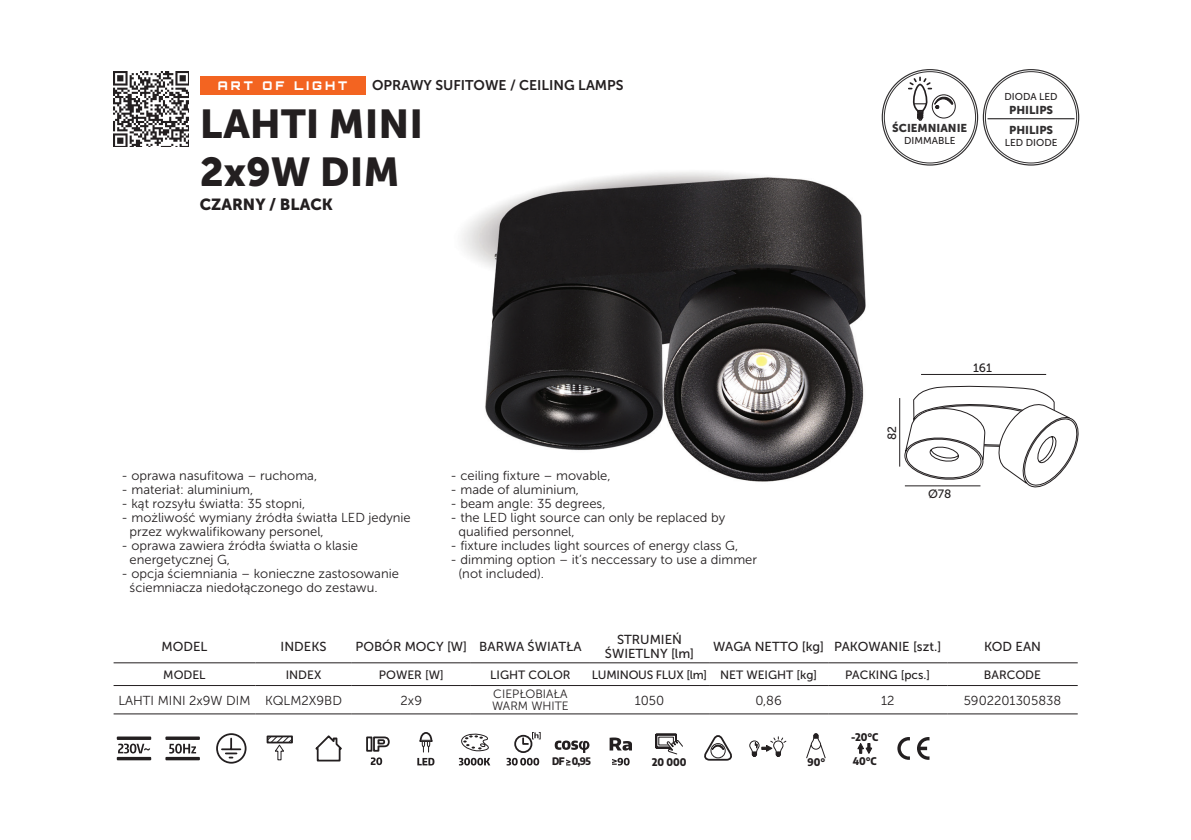
<style>
.page{position:relative;width:1191px;height:840px;background:#fff}
.page>*{position:absolute;margin:0;border:0;box-sizing:border-box;transform-origin:0 0}
.t1{font:40px/48px "Museo Sans 900";color:#231f20}
.t2{font:16px "Museo Sans 900";color:#231f20}
.t3{font:14px "Museo Sans 700";color:#231f20}
.t4{font:13px/14px "Museo Sans 300";color:#231f20}
.t5{font:13px/14px "Museo Sans 500";color:#231f20;text-align:center}
.t6{font:12px "Museo Sans 500";color:#231f20}
.t7{font:12px "Museo Sans 500";letter-spacing:-.02em;color:#231f20}
.t8{font:12px/12px "Museo Sans 300";color:#231f20}
.t9{font:900 12px "Orbitron";letter-spacing:.25em;color:#fff}
.t10{font:11.4px/19.4px "Museo Sans 900";color:#312f30}
.t11{font:800 semi-condensed 10.4px "Encode Sans";color:#231f20}
.t12{font:800 semi-condensed 10.2px "Encode Sans";color:#231f20}
.t13{font:10px "Museo Sans 500";color:#231f20}
</style>
<div class="page">
<img style="left:462px;top:158px;width:454px;height:324px">
<img style="left:113px;top:71px;width:75px;height:75px">
<div style="left:200px;top:77px;width:165px;height:18px;background:#f36421"></div>
<svg style="left:114px;top:663px;width:963px;height:23px"></svg>
<hr style="left:114px;top:662px;width:141px;height:1px;background:#231f20">
<hr style="left:255px;top:662px;width:97px;height:1px;background:#231f20">
<hr style="left:352px;top:662px;width:119px;height:1px;background:#231f20">
<hr style="left:471px;top:662px;width:119px;height:1px;background:#231f20">
<hr style="left:590px;top:662px;width:119px;height:1px;background:#231f20">
<hr style="left:709px;top:662px;width:119px;height:1px;background:#231f20">
<hr style="left:828px;top:662px;width:119px;height:1px;background:#231f20">
<hr style="left:947px;top:662px;width:130px;height:1px;background:#231f20">
<hr style="left:114px;top:684px;width:141px;height:1px;background:#231f20">
<hr style="left:255px;top:684px;width:97px;height:1px;background:#231f20">
<hr style="left:352px;top:684px;width:119px;height:1px;background:#231f20">
<hr style="left:471px;top:684px;width:119px;height:1px;background:#231f20">
<hr style="left:590px;top:684px;width:119px;height:1px;background:#231f20">
<hr style="left:709px;top:684px;width:119px;height:1px;background:#231f20">
<hr style="left:828px;top:684px;width:119px;height:1px;background:#231f20">
<hr style="left:947px;top:684px;width:130px;height:1px;background:#231f20">
<hr style="left:114px;top:713px;width:141px;height:1px;background:#231f20">
<hr style="left:255px;top:713px;width:97px;height:1px;background:#231f20">
<hr style="left:352px;top:713px;width:119px;height:1px;background:#231f20">
<hr style="left:471px;top:713px;width:119px;height:1px;background:#231f20">
<hr style="left:590px;top:713px;width:119px;height:1px;background:#231f20">
<hr style="left:709px;top:713px;width:119px;height:1px;background:#231f20">
<hr style="left:828px;top:713px;width:119px;height:1px;background:#231f20">
<hr style="left:947px;top:713px;width:130px;height:1px;background:#231f20">
<svg style="left:118px;top:743px;width:32px;height:10px"></svg>
<div style="left:117px;top:736px;width:34px;height:3px;border:2px solid #231f20"></div>
<div style="left:117px;top:756px;width:34px;height:3px;border:2px solid #231f20"></div>
<div style="left:165px;top:736px;width:35px;height:3px;border:2px solid #231f20"></div>
<div style="left:165px;top:756px;width:35px;height:3px;border:2px solid #231f20"></div>
<svg style="left:169px;top:743px;width:27px;height:10px"></svg>
<svg style="left:216px;top:733px;width:31px;height:31px"></svg>
<svg style="left:266px;top:735px;width:27px;height:25px"></svg>
<svg style="left:315px;top:735px;width:27px;height:27px"></svg>
<svg style="left:366px;top:736px;width:24px;height:28px"></svg>
<svg style="left:417px;top:757px;width:17px;height:8px"></svg>
<svg style="left:419px;top:732px;width:14px;height:19px"></svg>
<svg style="left:459px;top:757px;width:31px;height:8px"></svg>
<svg style="left:461px;top:733px;width:28px;height:18px"></svg>
<svg style="left:506px;top:732px;width:34px;height:33px"></svg>
<svg style="left:555px;top:740px;width:34px;height:12px"></svg>
<svg style="left:566px;top:759px;width:4px;height:6px"></svg>
<svg style="left:612px;top:757px;width:17px;height:8px"></svg>
<svg style="left:609px;top:737px;width:23px;height:13px"></svg>
<svg style="left:655px;top:733px;width:28px;height:21px"></svg>
<svg style="left:704px;top:735px;width:28px;height:26px"></svg>
<svg style="left:749px;top:736px;width:38px;height:21px"></svg>
<svg style="left:806px;top:733px;width:20px;height:25px"></svg>
<svg style="left:857px;top:743px;width:16px;height:11px"></svg>
<svg style="left:897px;top:737px;width:13px;height:22px"></svg>
<svg style="left:917px;top:737px;width:12px;height:22px"></svg>
<hr style="left:899px;top:398px;width:1px;height:68px;background:#231f20">
<hr style="left:921px;top:374px;width:125px;height:1px;background:#231f20">
<svg style="left:903px;top:384px;width:176px;height:104px"></svg>
<hr style="left:987px;top:118px;width:87px;height:1px;background:#312f30">
<svg style="left:882px;top:70px;width:95px;height:95px"></svg>
<div style="left:932px;top:95px;width:23px;height:23px;background:#737071;border-radius:50%"></div>
<div style="left:931px;top:94px;width:24px;height:24px;border:1px solid #231f20;border-radius:50%"></div>
<svg style="left:907px;top:76px;width:46px;height:45px"></svg>
<p class="t9" style="left:218px;top:78px;width:131px">ART OF LIGHT</p>
<p class="t3" style="left:372px;top:77px;width:253px">OPRAWY SUFITOWE / CEILING LAMPS</p>
<h1 class="t1" style="left:200px;top:100px;width:225px">LAHTI MINI<br>2x9W DIM</h1>
<p class="t2" style="left:200px;top:195px;width:135px">CZARNY / BLACK</p>
<p class="t4" style="left:122px;top:468px;width:197px">- oprawa nasufitowa – ruchoma,</p>
<p class="t4" style="left:122px;top:482px;width:133px">- materiał: aluminium,</p>
<p class="t4" style="left:122px;top:496px;width:185px">- kąt rozsyłu światła: 35 stopni,</p>
<p class="t4" style="left:130px;top:510px;width:283px;text-indent:-8px">- możliwość wymiany źródła światła LED jedynie przez wykwalifikowany personel,</p>
<p class="t4" style="left:130px;top:538px;width:230px;text-indent:-8px">- oprawa zawiera źródła światła o klasie energetycznej G,</p>
<p class="t4" style="left:130px;top:566px;width:271px;text-indent:-8px">- opcja ściemniania – konieczne zastosowanie ściemniacza niedołączonego do zestawu.</p>
<p class="t4" style="left:450px;top:468px;width:162px">- ceiling fixture – movable,</p>
<p class="t4" style="left:450px;top:482px;width:130px">- made of aluminium,</p>
<p class="t4" style="left:450px;top:496px;width:156px">- beam angle: 35 degrees,</p>
<p class="t4" style="left:458px;top:510px;width:268px;text-indent:-8px">- the LED light source can only be replaced by qualified personnel,</p>
<p class="t4" style="left:450px;top:538px;width:289px">- fixture includes light sources of energy class G,</p>
<p class="t4" style="left:458px;top:552px;width:300px;text-indent:-8px">- dimming option – it’s neccessary to use a dimmer (not included).</p>
<p class="t10" style="left:892px;top:118px;width:77px">ŚCIEMNIANIE</p>
<p class="t13" style="left:904px;top:135px;width:53px">DIMMABLE</p>
<p class="t13" style="left:1004px;top:91px;width:55px">DIODA LED</p>
<p class="t10" style="left:1009px;top:100px;width:45px">PHILIPS<br>PHILIPS</p>
<p class="t13" style="left:1004px;top:136px;width:54px">LED DIODE</p>
<p class="t6" style="left:885px;top:439px;width:16px;rotate:-90deg">82</p>
<p class="t6" style="left:973px;top:360px;width:20px">161</p>
<p class="t6" style="left:928px;top:487px;width:25px">Ø78</p>
<p class="t5" style="left:161px;top:639px;width:47px">MODEL</p>
<p class="t5" style="left:281px;top:639px;width:47px">INDEKS</p>
<p class="t5" style="left:355px;top:639px;width:228px">POBÓR MOCY [W] BARWA ŚWIATŁA</p>
<p class="t5" style="left:605px;top:632px;width:91px">STRUMIEŃ<br>ŚWIETLNY [lm]</p>
<p class="t5" style="left:713px;top:639px;width:230px">WAGA NETTO [kg] PAKOWANIE [szt.]</p>
<p class="t5" style="left:984px;top:639px;width:59px">KOD EAN</p>
<p class="t6" style="left:163px;top:667px;width:44px">MODEL</p>
<p class="t6" style="left:286px;top:667px;width:37px">INDEX</p>
<p class="t6" style="left:379px;top:667px;width:66px">POWER [W]</p>
<p class="t6" style="left:490px;top:667px;width:82px">LIGHT COLOR</p>
<p class="t7" style="left:592px;top:667px;width:227px">LUMINOUS FLUX [lm] NET WEIGHT [kg]</p>
<p class="t6" style="left:845px;top:667px;width:86px">PACKING [pcs.]</p>
<p class="t6" style="left:984px;top:667px;width:59px">BARCODE</p>
<p class="t4" style="left:118px;top:692px;width:225px">LAHTI MINI 2x9W DIM KQLM2X9BD</p>
<p class="t4" style="left:400px;top:692px;width:23px">2x9</p>
<p class="t8" style="left:492px;top:687px;width:78px">CIEPŁOBIAŁA<br>WARM WHITE</p>
<p class="t4" style="left:635px;top:692px;width:31px">1050</p>
<p class="t4" style="left:755px;top:692px;width:28px">0,86</p>
<p class="t4" style="left:881px;top:692px;width:15px">12</p>
<p class="t4" style="left:963px;top:692px;width:99px">5902201305838</p>
<p class="t12" style="left:552px;top:753px;width:40px">DF 0,95</p>
<p class="t11" style="left:652px;top:753px;width:36px">20 000</p>
<p class="t11" style="left:807px;top:753px;width:19px">90°</p>
<p class="t11" style="left:851px;top:729px;width:29px">-20°C</p>
<p class="t11" style="left:853px;top:752px;width:25px">40°C</p>
</div>
